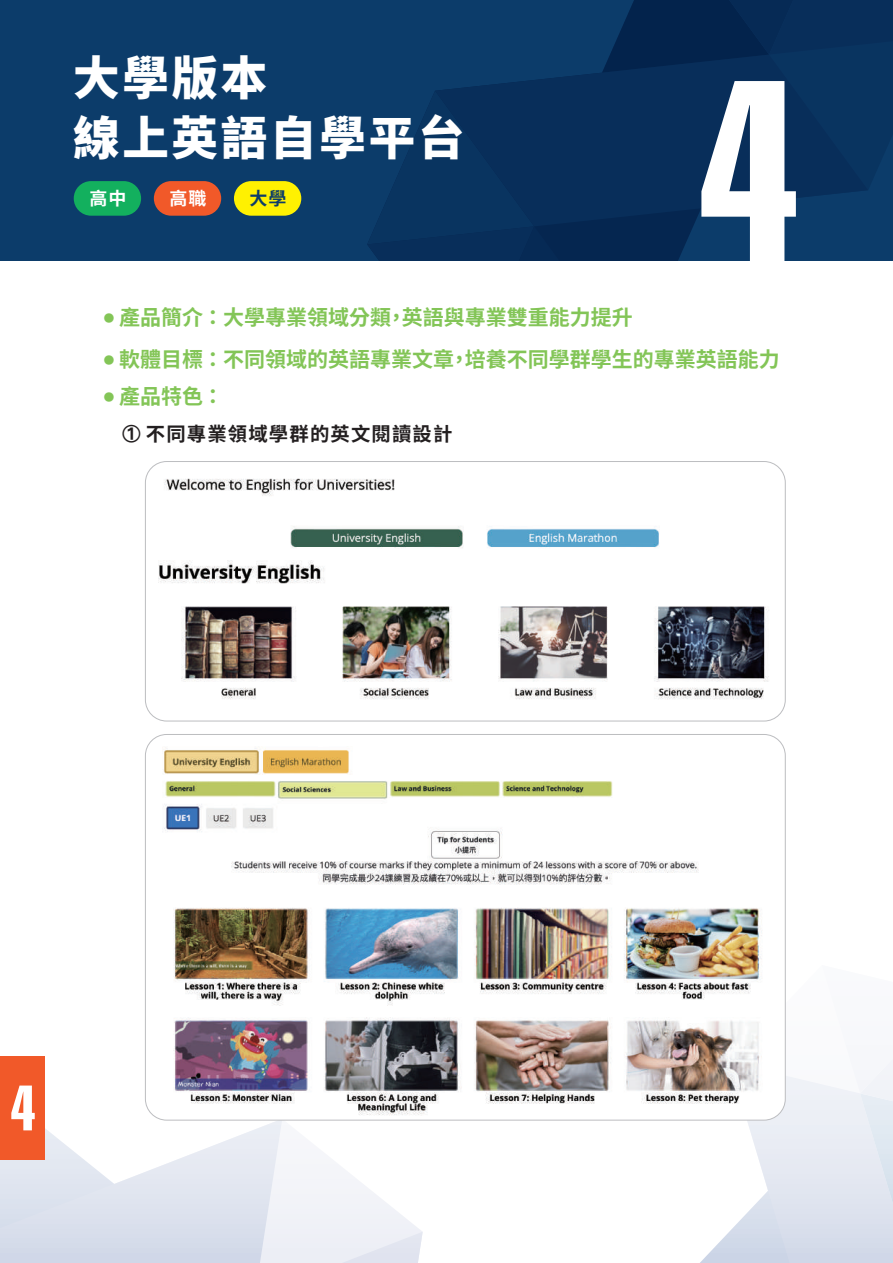
<style>
.page{position:relative;width:893px;height:1263px;background:#fff}
.page>*{position:absolute;margin:0;border:0;box-sizing:border-box;transform-origin:0 0}
.t1{font:253.95px "Helvetica LT Std Extra Comp";color:#fff}
.t2{font:63px "Helvetica LT Std Extra Comp";color:#fff}
.t3{font:800 46.5px/59.1px "Source Han Sans SC";letter-spacing:.06em;color:#fff}
.t4{font:700 21px "Noto Sans CJ Ktc";color:#83c557}
.t5{font:700 19.35px "Noto Sans CJ Ktc";letter-spacing:.06em;color:#231f20}
.t6{font:700 18px "Noto Sans CJ Ktc";color:#fff}
.t7{font:700 18px "Noto Sans CJ Ktc";color:#0c3c6a}
.s1{font-size:10.5px}
.s2{font-family:"C Hei 2 HK";font-weight:800}
</style>
<div class="page">
<svg style="left:676px;top:1059px;width:217px;height:204px"></svg>
<svg style="left:0;top:1120px;width:423px;height:143px"></svg>
<div style="left:0;top:0;width:893px;height:261px;background:#0c3c6a"></div>
<svg style="left:633px;top:226px;width:60px;height:35px;background:#052853"></svg>
<svg style="left:367px;top:92px;width:266px;height:169px"></svg>
<svg style="left:435px;top:73px;width:433px;height:153px;fill:#082e5a"></svg>
<svg style="left:602px;top:0;width:291px;height:73px"></svg>
<div style="left:74px;top:181px;width:67px;height:35px;background:#13b05e;border-radius:17px"></div>
<div style="left:154px;top:181px;width:67px;height:35px;background:#f15929;border-radius:17px"></div>
<div style="left:234px;top:181px;width:67px;height:35px;background:#fff101;border-radius:17px"></div>
<img style="left:158px;top:478px;width:611px;height:222px">
<div style="left:145px;top:461px;width:641px;height:260px;border:1px solid #bcbdc0;border-radius:21px"></div>
<svg style="left:145px;top:734px;width:640px;height:386px"></svg>
<img style="left:163px;top:747px;width:603px;height:371px">
<div style="left:0;top:1056px;width:45px;height:103px;background:#f15929"></div>
<h3 class="t3" style="left:73px;top:50px;width:393px">大學版本<br>線上英語自學平台</h3>
<p class="t6" style="left:89px;top:188px;width:39px">高中</p>
<p class="t6" style="left:169px;top:188px;width:39px">高職</p>
<p class="t7" style="left:250px;top:188px;width:39px">大學</p>
<h1 class="t1" style="left:702px;top:19px;width:95px">4</h1>
<p class="t4" style="left:104px;top:305px;width:530px"><span class="s1">●</span> 產品簡介 ： 大學專業領域分類，英語與專業雙重能力提升</p>
<p class="t4" style="left:104px;top:348px;width:677px"><span class="s1">●</span> 軟體目標 ： 不同領域的英語專業文章，培養不同學群學生的專業英語能力</p>
<p class="t4" style="left:104px;top:385px;width:121px"><span class="s1">●</span> 產品特色 ：</p>
<p class="t5" style="left:122px;top:423px;width:332px"><span class="s2">①</span> 不同專業領域學群的英文閱讀設計</p>
<h2 class="t2" style="left:12px;top:1070px;width:25px">4</h2>
</div>
